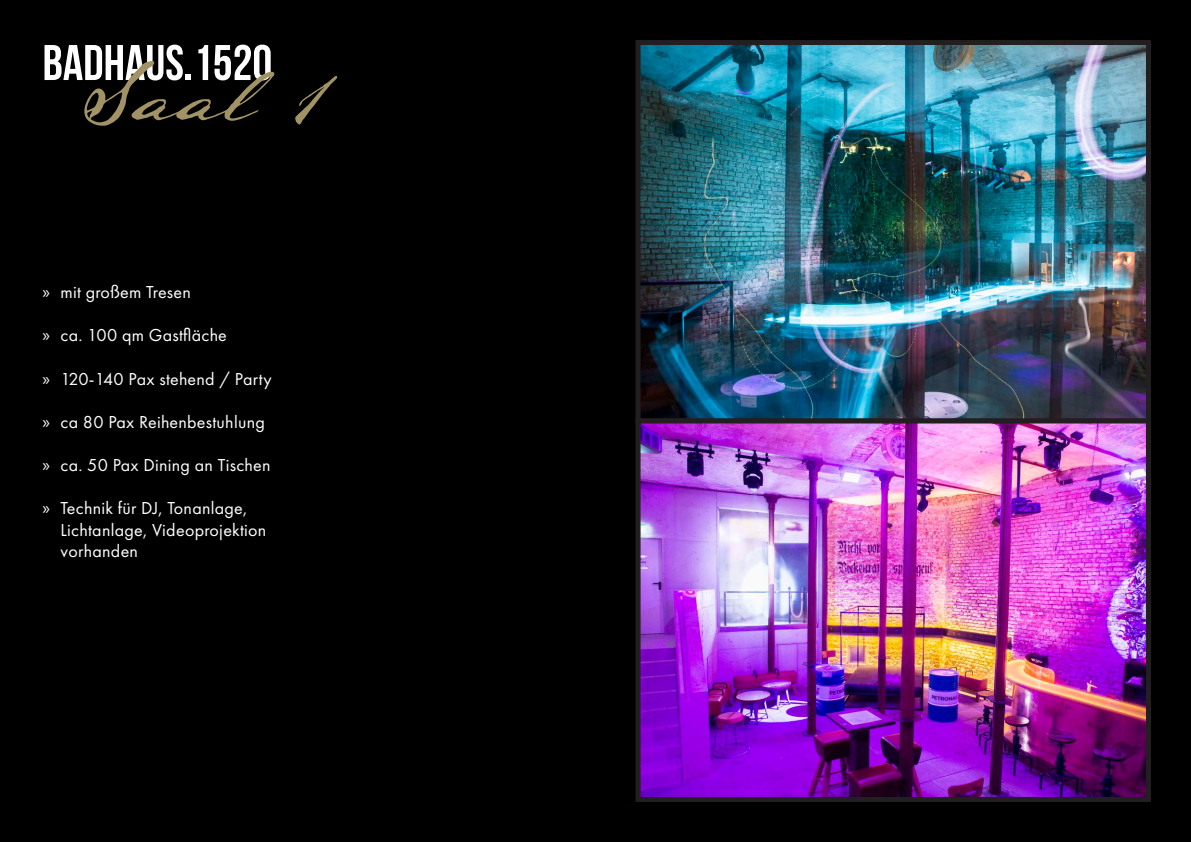
<style>
.page{position:relative;width:1191px;height:842px;background:#000001}
.page>*{position:absolute;margin:0;border:0;box-sizing:border-box;transform-origin:0 0}
.t1{font:75px "Lamar Pen";color:#a19365}
.t2{font:700 50px "Bebas Neue";color:#fff}
.t3{font:18px/21.6px "Futura PT";letter-spacing:.015em;color:#fff}
.s1{font-family:"Myriad Pro"}
</style>
<div class="page">
<img style="left:641px;top:46px;width:504px;height:750px">
<div style="left:635px;top:40px;width:516px;height:383px;border:5px solid #231f20"></div>
<div style="left:635px;top:418px;width:516px;height:384px;border:5px solid #231f20"></div>
<h2 class="t2" style="left:43px;top:35px;width:231px">BADHAUS.1520</h2>
<h1 class="t1" style="left:78px;top:48px;width:246px">Saal 1</h1>
<p class="t3" style="left:43px;top:281px;width:150px"><span class="s1">»</span> mit großem Tresen</p>
<p class="t3" style="left:43px;top:325px;width:186px"><span class="s1">»</span> ca. 100 qm Gastfläche</p>
<p class="t3" style="left:43px;top:368px;width:231px"><span class="s1">»</span> 120-140 Pax stehend / Party</p>
<p class="t3" style="left:43px;top:411px;width:224px"><span class="s1">»</span> ca 80 Pax Reihenbestuhlung</p>
<p class="t3" style="left:43px;top:454px;width:229px"><span class="s1">»</span> ca. 50 Pax Dining an Tischen</p>
<p class="t3" style="left:61px;top:497px;width:207px;text-indent:-18px"><span class="s1">»</span> Technik für DJ, Tonanlage,<br>Lichtanlage, Videoprojektion vorhanden</p>
</div>
